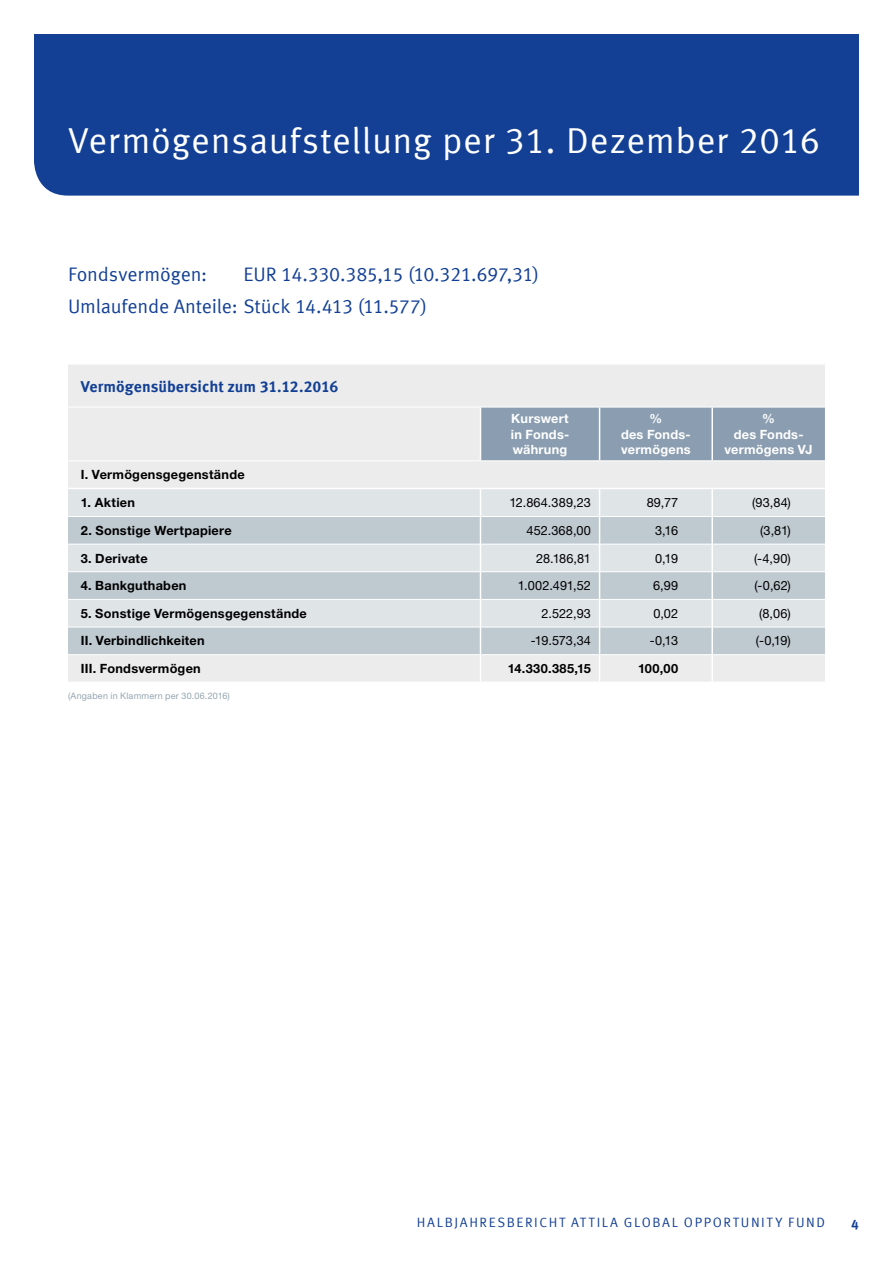
<style>
.page{position:relative;width:893px;height:1263px;background:#fff}
.page>*{position:absolute;margin:0;border:0;box-sizing:border-box;transform-origin:0 0}
.t1{font:36px "Meta Offc Pro Norm";letter-spacing:.02em;color:#fff}
.t2{font:19.5px/32px "Meta Offc Pro Norm";letter-spacing:-.01em;color:#134094}
.t3{font:700 15.75px "Meta Offc Pro";color:#134094}
.t4{font:13.5px "Meta Offc Pro Norm";letter-spacing:.115em;color:#134094}
.t5{font:700 13.5px "Meta Offc Pro";color:#134094}
.t6{font:700 12.75px "Helvetica Neue LTW1 G";letter-spacing:.02em;color:#000}
.t7{font:12.75px "Helvetica Neue LTW1 G";letter-spacing:.005em;color:#000}
.t8{font:700 12.75px/15.9px "Helvetica Neue LTW1 G";letter-spacing:.02em;color:#fff;text-align:center}
.t9{font:9px "Helvetica Neue LTW1 G";letter-spacing:.025em;color:#94a5b0}
</style>
<div class="page">
<div style="left:34px;top:34px;width:825px;height:162px;background:#134094"></div>
<div style="left:68px;top:365px;width:757px;height:123px;background:#ececed"></div>
<div style="left:481px;top:408px;width:344px;height:52px;background:#8b9eb1"></div>
<hr style="left:68px;top:407px;width:412px;height:1px;background:#fff">
<hr style="left:480px;top:407px;width:120px;height:1px;background:#fff">
<hr style="left:600px;top:407px;width:112px;height:1px;background:#fff">
<hr style="left:712px;top:407px;width:113px;height:1px;background:#fff">
<hr style="left:68px;top:460px;width:412px;height:1px;background:#fff">
<hr style="left:480px;top:460px;width:120px;height:1px;background:#fff">
<hr style="left:600px;top:460px;width:112px;height:1px;background:#fff">
<hr style="left:712px;top:460px;width:113px;height:1px;background:#fff">
<hr style="left:480px;top:407px;width:1px;height:53px;background:#fff">
<hr style="left:599px;top:407px;width:1px;height:53px;background:#fff">
<svg style="left:68px;top:489px;width:757px;height:192px"></svg>
<hr style="left:711px;top:407px;width:2px;height:53px;background:#fff">
<hr style="left:711px;top:489px;width:2px;height:27px;background:#fff">
<hr style="left:711px;top:516px;width:2px;height:28px;background:#fff">
<hr style="left:711px;top:544px;width:2px;height:28px;background:#fff">
<hr style="left:711px;top:572px;width:2px;height:27px;background:#fff">
<hr style="left:711px;top:599px;width:2px;height:28px;background:#fff">
<hr style="left:711px;top:627px;width:2px;height:28px;background:#fff">
<hr style="left:711px;top:655px;width:2px;height:26px;background:#fff">
<h1 class="t1" style="left:68px;top:113px;width:753px">Vermögensaufstellung per 31. Dezember 2016</h1>
<h2 class="t2" style="left:68px;top:257px;width:473px;text-indent:176px">EU R 14.330.385,15 (10.321.697,31)<br>U mlaufende Anteile: Stück 14.413 (11.577)</h2>
<h2 class="t2" style="left:68px;top:257px;width:141px">Fondsvermögen:</h2>
<p class="t3" style="left:81px;top:374px;width:259px">Vermögensübersicht zum 31.12.2016</p>
<p class="t8" style="left:511px;top:410px;width:60px;text-align:justify">Kurswert in Fonds&shy;währung</p>
<p class="t8" style="left:621px;top:410px;width:71px">%<br>des Fonds&shy;vermögens</p>
<p class="t8" style="left:725px;top:410px;width:89px">%<br>des Fonds&shy;vermögens VJ</p>
<p class="t6" style="left:81px;top:467px;width:165px">I. Vermögensgegenstände</p>
<p class="t6" style="left:81px;top:495px;width:56px">1. Aktien</p>
<p class="t7" style="left:509px;top:495px;width:83px">12.864.389,23</p>
<p class="t7" style="left:647px;top:495px;width:33px">89,77</p>
<p class="t7" style="left:752px;top:495px;width:40px">(93,84)</p>
<p class="t6" style="left:81px;top:522px;width:153px">2. Sonstige Wertpapiere</p>
<p class="t7" style="left:527px;top:522px;width:66px">452.368,00</p>
<p class="t7" style="left:655px;top:522px;width:25px">3,16</p>
<p class="t7" style="left:760px;top:522px;width:32px">(3,81)</p>
<p class="t6" style="left:81px;top:550px;width:68px">3. Derivate</p>
<p class="t7" style="left:536px;top:550px;width:56px">28.186,81</p>
<p class="t7" style="left:655px;top:550px;width:25px">0,19</p>
<p class="t7" style="left:754px;top:550px;width:38px">(-4,90)</p>
<p class="t6" style="left:81px;top:578px;width:107px">4. Bankguthaben</p>
<p class="t7" style="left:518px;top:578px;width:75px">1.002.491,52</p>
<p class="t7" style="left:653px;top:578px;width:27px">6,99</p>
<p class="t7" style="left:754px;top:578px;width:38px">(-0,62)</p>
<p class="t6" style="left:81px;top:605px;width:228px">5. Sonstige Vermögensgegenstände</p>
<p class="t7" style="left:542px;top:605px;width:51px">2.522,93</p>
<p class="t7" style="left:653px;top:605px;width:26px">0,02</p>
<p class="t7" style="left:759px;top:605px;width:33px">(8,06)</p>
<p class="t6" style="left:81px;top:633px;width:125px">II. Verbindlichkeiten</p>
<p class="t7" style="left:531px;top:633px;width:62px">-19.573,34</p>
<p class="t7" style="left:650px;top:633px;width:30px">-0,13</p>
<p class="t7" style="left:756px;top:633px;width:36px">(-0,19)</p>
<p class="t6" style="left:81px;top:661px;width:122px">III. Fondsvermögen</p>
<p class="t6" style="left:508px;top:661px;width:85px">14.330.385,15</p>
<p class="t6" style="left:638px;top:661px;width:42px">100,00</p>
<p class="t9" style="left:68px;top:690px;width:163px">(Angaben in Klammern per 30.06.2016)</p>
<p class="t4" style="left:417px;top:1211px;width:172px">HALBJAHRESBERICHT Attila</p>
<p class="t4" style="left:624px;top:1211px;width:20px">Global</p>
<p class="t4" style="left:684px;top:1211px;width:39px">Opport</p>
<p class="t4" style="left:741px;top:1211px;width:83px">unit y Fund</p>
<p class="t5" style="left:851px;top:1214px;width:9px">4</p>
</div>
